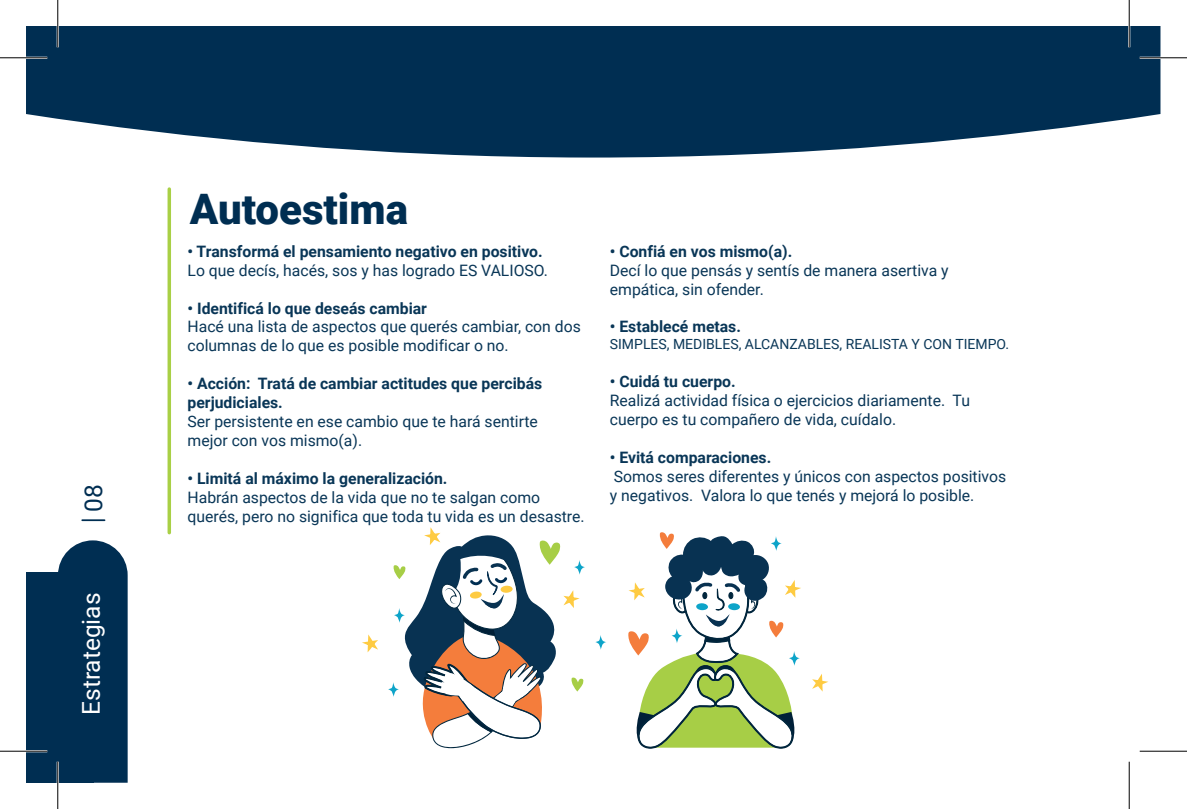
<style>
.page{position:relative;width:1187px;height:809px;background:#fff}
.page>*{position:absolute;margin:0;border:0;box-sizing:border-box;transform-origin:0 0}
.t1{font:900 42px "Roboto";color:#002e52}
.t2{font:24.5px "Roboto";color:#fff}
.t3{font:24.5px "Roboto";color:#002e52}
.t4{font:15.75px/18.9px "Roboto";color:#093657}
.t5{font:700 15.75px/18.9px "Roboto";color:#093657}
.t6{font:14px "Roboto";color:#093657}
</style>
<div class="page">
<svg style="left:26px;top:26px;width:1134px;height:132px;fill:#002e52"></svg>
<div style="left:26px;top:572px;width:68px;height:210px;background:#002e52"></div>
<div style="left:58px;top:540px;width:70px;height:242px;background:#002e52"></div>
<hr style="left:82px;top:519px;width:23px;height:2px;background:#002e52">
<svg style="left:167px;top:189px;width:4px;height:343px"></svg>
<svg style="left:362px;top:634px;width:16px;height:18px"></svg>
<svg style="left:595px;top:635px;width:11px;height:14px"></svg>
<svg style="left:388px;top:527px;width:197px;height:222px"></svg>
<svg style="left:812px;top:674px;width:16px;height:17px"></svg>
<svg style="left:628px;top:532px;width:173px;height:217px"></svg>
<hr style="left:0;top:57px;width:47px;height:2px;background:#fff">
<hr style="left:1139px;top:57px;width:47px;height:2px;background:#fff">
<hr style="left:0;top:750px;width:47px;height:2px;background:#fff">
<hr style="left:57px;top:0;width:2px;height:47px;background:#fff">
<hr style="left:57px;top:761px;width:2px;height:47px;background:#fff">
<hr style="left:1128px;top:0;width:2px;height:47px;background:#fff">
<hr style="left:0;top:57px;width:47px;height:1px;background:#000">
<hr style="left:1139px;top:57px;width:47px;height:1px;background:#000">
<hr style="left:0;top:750px;width:47px;height:1px;background:#000">
<hr style="left:1139px;top:750px;width:47px;height:1px;background:#000">
<hr style="left:57px;top:0;width:1px;height:47px;background:#000">
<hr style="left:57px;top:761px;width:1px;height:47px;background:#000">
<hr style="left:1128px;top:0;width:1px;height:47px;background:#000">
<hr style="left:1128px;top:761px;width:1px;height:47px;background:#000">
<h2 class="t3" style="left:76px;top:512px;width:29px;rotate:-90deg">08</h2>
<h2 class="t2" style="left:74px;top:715px;width:124px;rotate:-90deg">Estrategias</h2>
<h1 class="t1" style="left:190px;top:180px;width:220px">Autoestima</h1>
<p class="t5" style="left:187px;top:241px;width:357px">• Transformá el pensamiento negativo en positivo.</p>
<p class="t4" style="left:187px;top:260px;width:362px">Lo que decís, hacés, sos y has logrado ES VALIOSO.</p>
<p class="t5" style="left:187px;top:298px;width:241px">• Identificá lo que deseás cambiar</p>
<p class="t4" style="left:187px;top:317px;width:395px">Hacé una lista de aspectos que querés cambiar, con dos columnas de lo que es posible modificar o no.</p>
<p class="t5" style="left:187px;top:373px;width:356px">• Acción: Tratá de cambiar actitudes que percibás perjudiciales.</p>
<p class="t4" style="left:187px;top:411px;width:352px">Ser persistente en ese cambio que te hará sentirte mejor con vos mismo(a).</p>
<p class="t5" style="left:187px;top:468px;width:261px">• Limitá al máximo la generalización.</p>
<p class="t4" style="left:187px;top:487px;width:398px">Habrán aspectos de la vida que no te salgan como querés, pero no significa que toda tu vida es un desastre.</p>
<p class="t5" style="left:610px;top:241px;width:184px">• Confiá en vos mismo(a).</p>
<p class="t4" style="left:610px;top:260px;width:340px">Decí lo que pensás y sentís de manera asertiva y empática, sin ofender.</p>
<p class="t5" style="left:610px;top:317px;width:133px">• Establecé metas.</p>
<p class="t6" style="left:610px;top:334px;width:401px">SIMPLES, MEDIBLES, ALCANZABLES, REALISTA Y CON TIEMPO.</p>
<p class="t5" style="left:610px;top:371px;width:127px">• Cuidá tu cuerpo.</p>
<p class="t4" style="left:610px;top:390px;width:362px">Realizá actividad física o ejercicios diariamente. Tu cuerpo es tu compañero de vida, cuídalo.</p>
<p class="t5" style="left:610px;top:447px;width:163px">• Evitá comparaciones.</p>
<p class="t4" style="left:610px;top:466px;width:398px">Somos seres diferentes y únicos con aspectos positivos y negativos. Valora lo que tenés y mejorá lo posible.</p>
</div>
